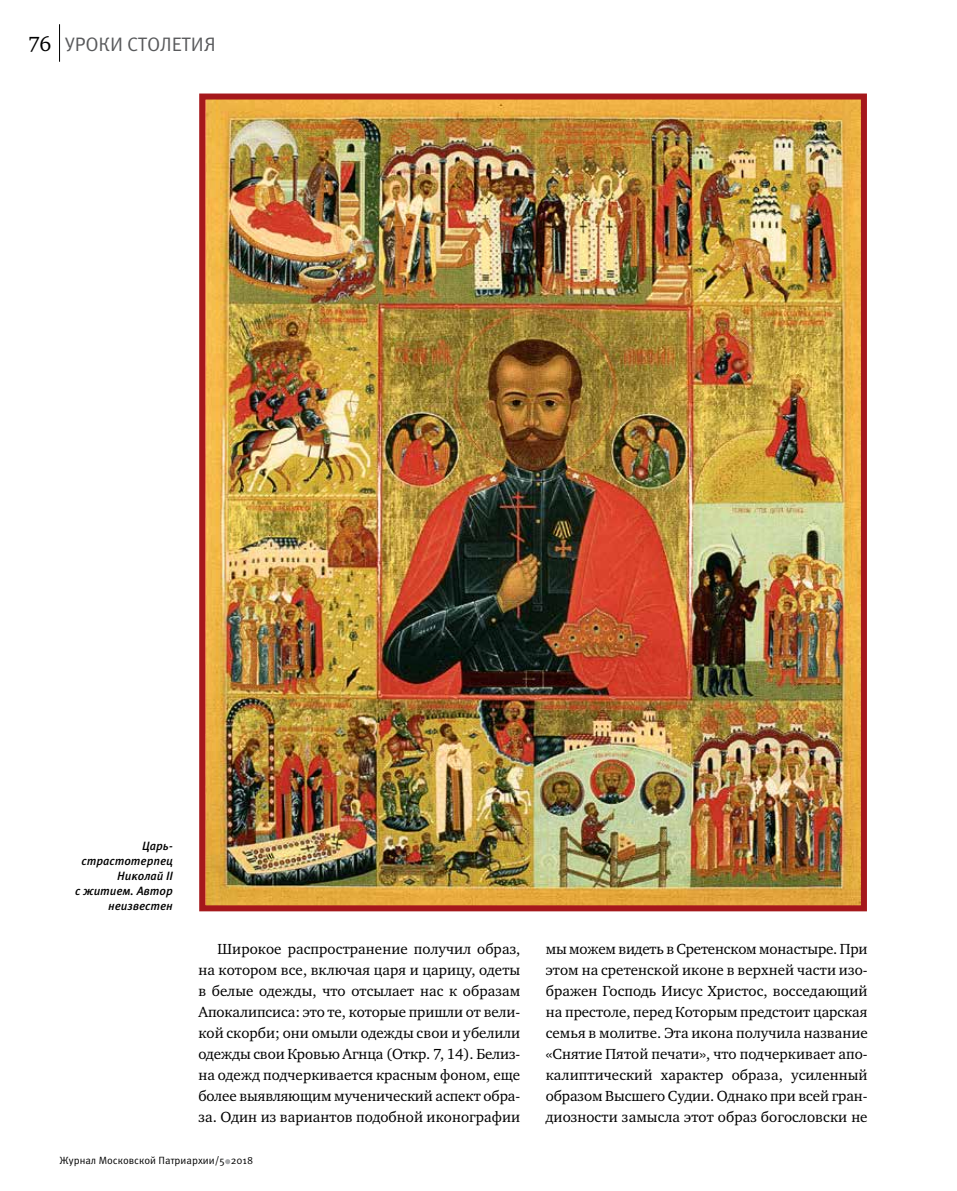
<style>
.page{position:relative;width:957px;height:1191px;background:#fff}
.page>*{position:absolute;margin:0;border:0;box-sizing:border-box;transform-origin:0 0}
.t1{font:19.5px "Meta Pro";letter-spacing:-.005em;color:#58595b}
.t2{font:15px/21px "Charter ITC";letter-spacing:.005em;color:#000;text-align:justify}
.t3{font:italic 500 12px/15px "Meta Pro";letter-spacing:-.005em;color:#000;text-align:right}
.t4{font:10.5px "Meta Pro";color:#000}
.s1{font-family:"Charter ITC";font-size:21px;color:#000}
</style>
<div class="page">
<hr style="left:59px;top:24px;width:1px;height:38px;background:#000">
<svg style="left:225px;top:1159px;width:5px;height:5px"></svg>
<img style="left:206px;top:100px;width:654px;height:804px">
<div style="left:199px;top:93px;width:668px;height:818px;border:6px solid #a5181c"></div>
<h1 class="t1" style="left:28px;top:32px;width:189px"><span class="s1">76</span> УРОКИ СТОЛЕТИЯ</h1>
<p class="t3" style="left:75px;top:838px;width:99px">Царь&shy;страстотерпец<br>Николай II<br>с житием. Автор неизвестен</p>
<p class="t2" style="left:198px;top:938px;width:323px;text-indent:19px">Широкое распространение получил образ, на котором все, включая царя и царицу, одеты в белые одежды, что отсылает нас к образам Апокалипсиса: это те, которые пришли от вели&shy;кой скорби; они омыли одежды свои и убелили одежды свои Кровью Агнца (Откр. 7, 14). Белиз&shy;на одежд подчеркивается красным фоном, еще более выявляющим мученический аспект обра&shy;за. Один из вариантов подобной иконографии</p>
<p class="t2" style="left:546px;top:938px;width:323px">мы можем видеть в Сретенском монастыре. При этом на сретенской иконе в верхней части изо&shy;бражен Господь Иисус Христос, восседающий на престоле, перед Которым предстоит царская семья в молитве. Эта икона получила название «Снятие Пятой печати», что подчеркивает апо&shy;калиптический характер образа, усиленный образом Высшего Судии. Однако при всей гран&shy;диозности замысла этот образ богословски не</p>
<p class="t4" style="left:60px;top:1153px;width:195px">Журнал Московской Патриархии/5 2018</p>
</div>
